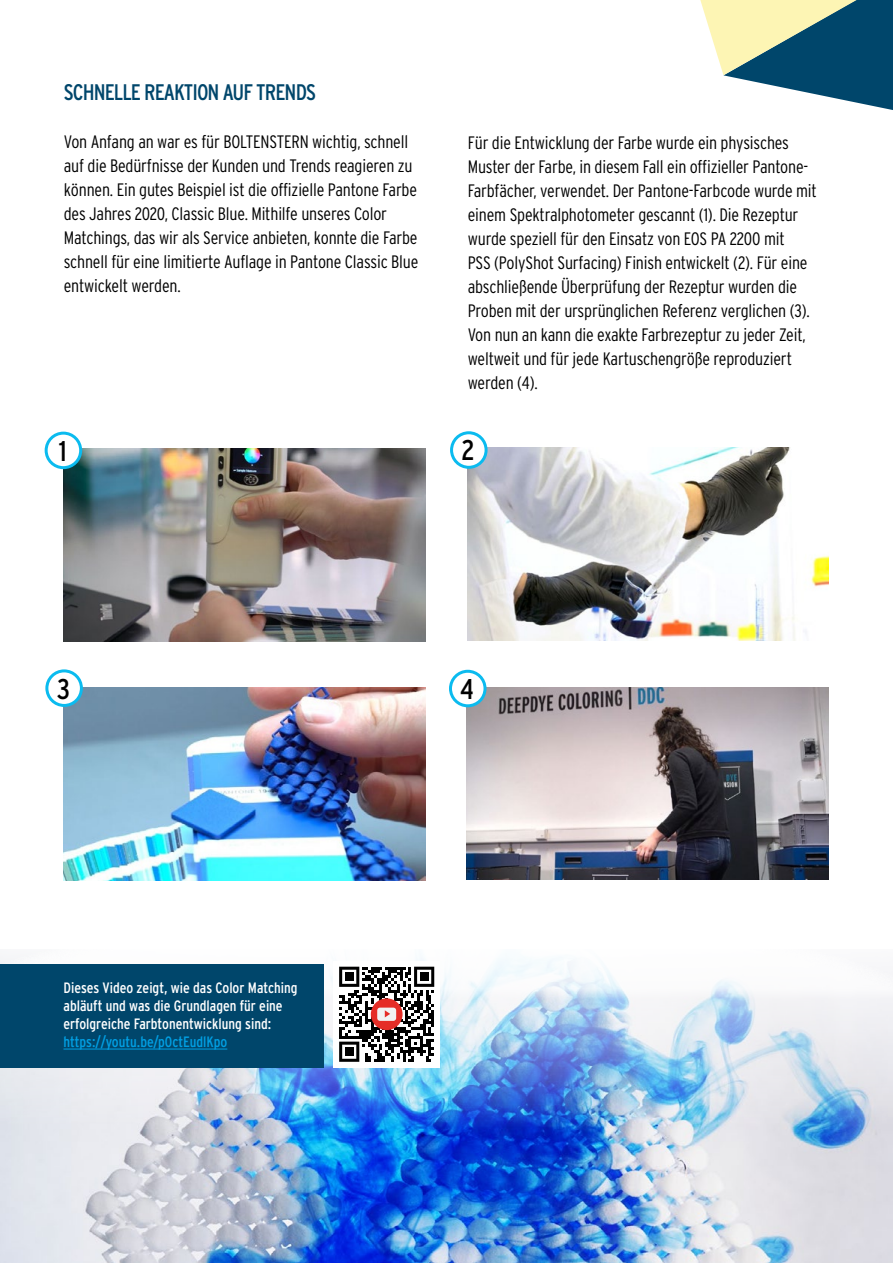
<style>
.page{position:relative;width:893px;height:1263px;background:#fff}
.page>*{position:absolute;margin:0;border:0;box-sizing:border-box;transform-origin:0 0}
.t1{font:condensed 28.5px "Interstate";color:#000}
.t2{font:condensed 22.5px "Interstate";letter-spacing:-.04em;color:#00466b}
.t3{font:300 18px/24px "Interstate Condensed";letter-spacing:-.01em;color:#000}
.t4{font:condensed 15px/18px "Interstate";color:#fff}
.t5{font:condensed 15px "Interstate";color:#009fe3}
</style>
<div class="page">
<img style="left:64px;top:688px;width:361px;height:192px">
<img style="left:467px;top:687px;width:361px;height:193px">
<img style="left:0;top:1199px;width:893px;height:64px">
<img style="left:0;top:957px;width:893px;height:242px">
<img style="left:64px;top:449px;width:361px;height:192px">
<img style="left:468px;top:448px;width:360px;height:192px">
<div style="left:0;top:964px;width:323px;height:104px;background:#00466b"></div>
<hr style="left:63px;top:1049px;width:164px;height:1px;background:#009fe3">
<div style="left:333px;top:961px;width:107px;height:106px;background:#fff"></div>
<svg style="left:339px;top:967px;width:95px;height:95px"></svg>
<svg style="left:700px;top:0;width:193px;height:110px"></svg>
<div style="left:46px;top:433px;width:35px;height:35px;background:#fff;border-radius:50%"></div>
<div style="left:45px;top:432px;width:37px;height:37px;border:3px solid #0bbbef;border-radius:50%"></div>
<div style="left:452px;top:433px;width:34px;height:34px;background:#fff;border-radius:50%"></div>
<div style="left:450px;top:431px;width:38px;height:38px;border:3px solid #0bbbef;border-radius:50%"></div>
<div style="left:47px;top:671px;width:34px;height:34px;background:#fff;border-radius:50%"></div>
<div style="left:45px;top:669px;width:38px;height:38px;border:3px solid #0bbbef;border-radius:50%"></div>
<div style="left:450px;top:671px;width:35px;height:35px;background:#fff;border-radius:50%"></div>
<div style="left:449px;top:670px;width:37px;height:37px;border:3px solid #0bbbef;border-radius:50%"></div>
<p class="t2" style="left:64px;top:80px;width:254px">SCHNELLE REAKTION AUF TRENDS</p>
<p class="t3" style="left:64px;top:130px;width:356px">Von Anfang an war es für BOLTENSTERN wichtig, schnell auf die Bedürfnisse der Kunden und Trends reagieren zu können. Ein gutes Beispiel ist die offizielle Pantone Farbe des Jahres 2020, Classic Blue. Mithilfe unseres Color Matchings, das wir als Service anbieten, konnte die Farbe schnell für eine limitierte Auflage in Pantone Classic Blue entwickelt werden.</p>
<p class="t3" style="left:468px;top:131px;width:351px">Für die Entwicklung der Farbe wurde ein physisches Muster der Farbe, in diesem Fall ein offizieller Pantone-Farbfächer, verwendet. Der Pantone-Farbcode wurde mit einem Spektralphotometer gescannt (1). Die Rezeptur wurde speziell für den Einsatz von EOS PA 2200 mit<br>PSS (PolyShot Surfacing) Finish entwickelt (2). Für eine abschließende Überprüfung der Rezeptur wurden die Proben mit der ursprünglichen Referenz verglichen (3).<br>Von nun an kann die exakte Farbrezeptur zu jeder Zeit, weltweit und für jede Kartuschengröße reproduziert werden (4).</p>
<h1 class="t1" style="left:59px;top:435px;width:9px">1</h1>
<h1 class="t1" style="left:461px;top:434px;width:15px">2</h1>
<h1 class="t1" style="left:57px;top:673px;width:15px">3</h1>
<h1 class="t1" style="left:460px;top:673px;width:15px">4</h1>
<p class="t4" style="left:63px;top:978px;width:236px">Dieses Video zeigt, wie das Color Matching abläuft und was die Grundlagen für eine erfolgreiche Farbtonentwicklung sind:</p>
<p class="t5" style="left:63px;top:1033px;width:165px">https://youtu.be/p0ctEudlKpo</p>
</div>
